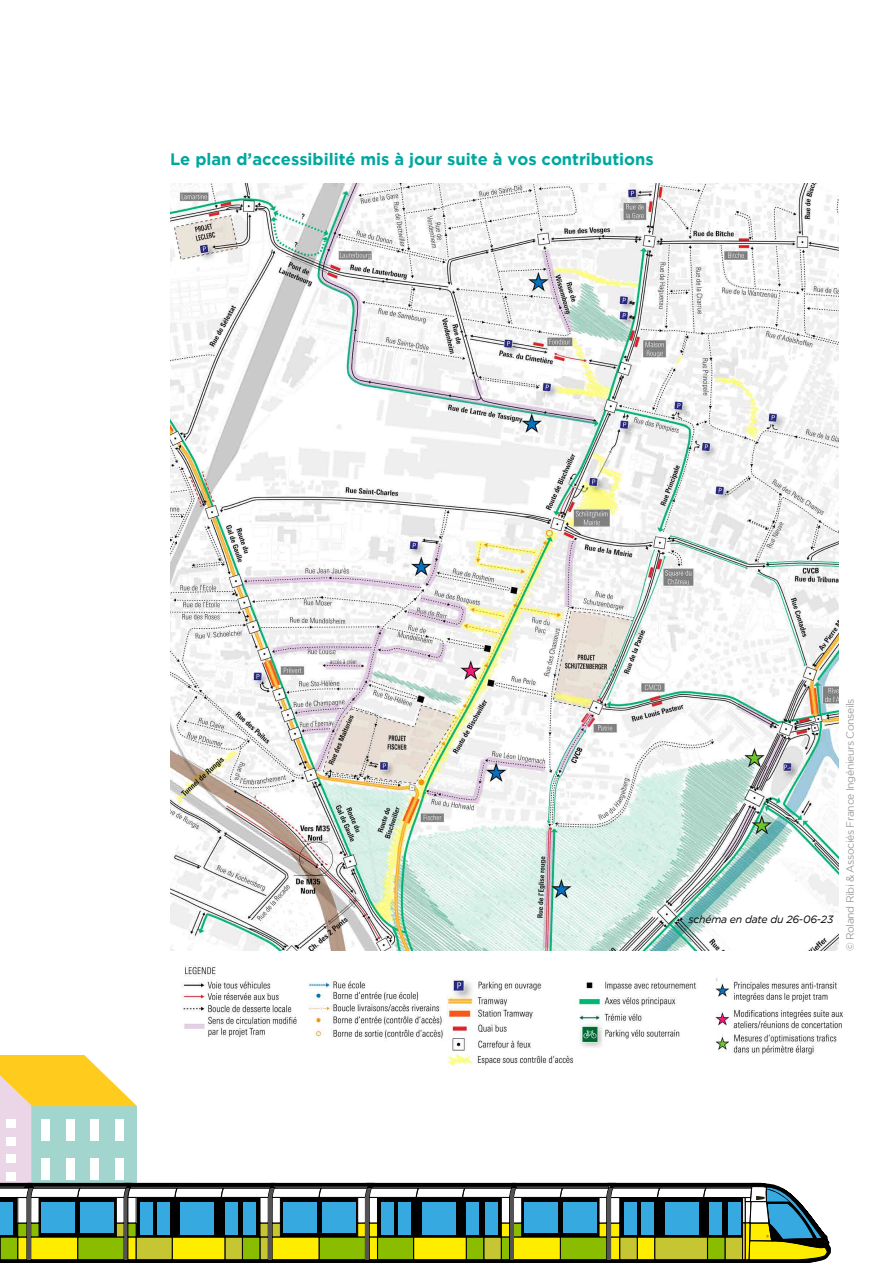
<style>
.page{position:relative;width:893px;height:1263px;background:#fff}
.page>*{position:absolute;margin:0;border:0;box-sizing:border-box;transform-origin:0 0}
.t1{font:700 16.5px "Gotham";color:#00a79f}
.t2{font:10.5px "Gotham";letter-spacing:-.04em;color:#9d9d9c}
.t3{font:italic 10.5px "Gotham";letter-spacing:-.02em;color:#000}
</style>
<div class="page">
<img style="left:170px;top:184px;width:669px;height:766px">
<img style="left:421px;top:978px;width:423px;height:77px">
<svg style="left:170px;top:429px;width:251px;height:612px"></svg>
<svg style="left:0;top:1055px;width:831px;height:208px"></svg>
<p class="t1" style="left:170px;top:150px;width:485px">Le plan d’accessibilité mis à jour suite à vos contributions</p>
<p class="t3" style="left:688px;top:913px;width:146px">schéma en date du 26-06-23</p>
<p class="t2" style="left:844px;top:951px;width:254px;rotate:-90deg">© Roland Ribi &amp; Associés France Ingénieurs Conseils</p>
</div>
